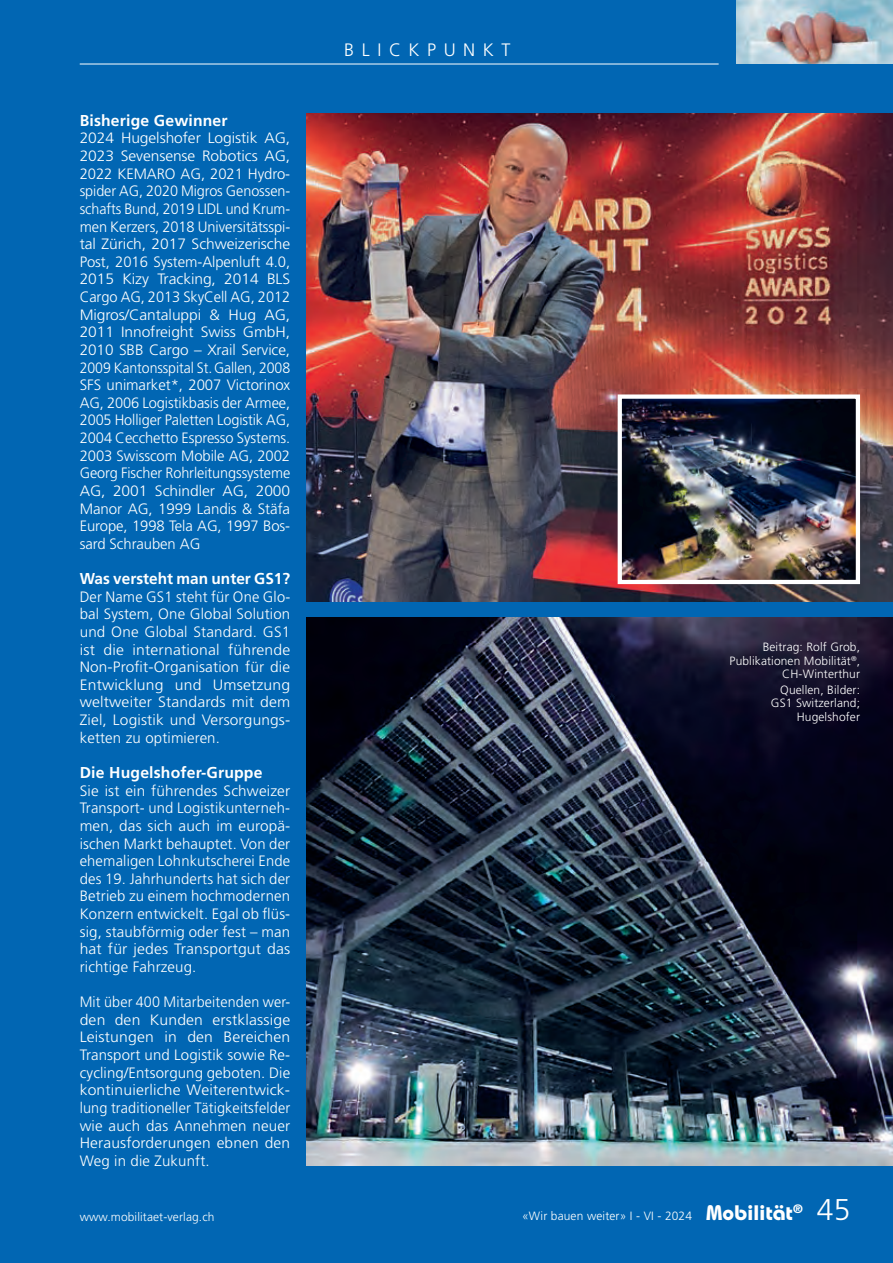
<style>
.page{position:relative;width:893px;height:1263px;background:#0166b3}
.page>*{position:absolute;margin:0;border:0;box-sizing:border-box;transform-origin:0 0}
.t1{font:300 30px "Frutiger LT Std";color:#fff}
.t2{font:300 18px "Frutiger LT Std";letter-spacing:.42em;color:#fff}
.t3{font:700 15.75px "Frutiger LT Std";letter-spacing:.01em;color:#fff}
.t4{font:300 15px/17.5px "Frutiger LT Std";letter-spacing:.01em;color:#fff;text-align:justify;scale:1.04 1}
.t5{font:300 15px/17.7px "Frutiger LT Std";letter-spacing:.01em;color:#fff;text-align:justify}
.t6{font:300 15px/17.5px "Frutiger LT Std";letter-spacing:.01em;color:#fff;text-align:justify;scale:.96 1}
.t7{font:300 12px/13.5px "Frutiger LT Std";letter-spacing:.01em;color:#fff;text-align:right}
.s1{font-family:"Bauhaus Std";font-weight:700;font-size:21px}
</style>
<div class="page">
<hr style="left:80px;top:64px;width:639px;height:1px;background:#fff">
<img style="left:736px;top:0;width:157px;height:64px">
<img style="left:306px;top:114px;width:587px;height:488px">
<img style="left:306px;top:618px;width:587px;height:548px">
<img style="left:623px;top:399px;width:232px;height:180px">
<div style="left:618px;top:394px;width:242px;height:190px;border:4px solid #fff"></div>
<p class="t3" style="left:80px;top:111px;width:149px">Bisherige Gewinner</p>
<p class="t4" style="left:80px;top:130px;width:204px">2024 Hugelshofer Logistik AG, 2023 Sevensense Robotics AG, 2022 KEMARO AG, 2021 Hydro&shy;spider AG, 2020 Migros Genossen&shy;schafts Bund, 2019 LIDL und Krum&shy;men Kerzers, 2018 Universitätsspi&shy;tal Zürich, 2017 Schweizerische Post, 2016 System-Alpenluft 4.0, 2015 Kizy Tracking, 2014 BLS Cargo AG, 2013 SkyCell AG, 2012<br>Migros/Cantaluppi &amp; Hug AG, 2011 Innofreight Swiss GmbH, 2010 SBB Cargo – Xrail Service, 2009 Kantonsspital St.Gallen, 2008<br>SFS unimarket*, 2007 Victorinox AG, 2006 Logistikbasis der Armee, 2005 Holliger Paletten Logistik AG, 2004 Cecchetto Espresso Systems.<br>2003 Swisscom Mobile AG, 2002<br>Georg Fischer Rohrleitungssysteme AG, 2001 Schindler AG, 2000<br>Manor AG, 1999 Landis &amp; Stäfa Europe, 1998 Tela AG, 1997 Bos&shy;sard Schrauben AG</p>
<p class="t3" style="left:80px;top:569px;width:212px">Was versteht man unter GS1?</p>
<p class="t5" style="left:80px;top:588px;width:212px">Der Name GS1 steht für One Glo&shy;bal System, One Global Solution und One Global Standard. GS1 ist die international führende Non-Profit-Organisation für die Entwicklung und Umsetzung weltweiter Standards mit dem Ziel, Logistik und Versorgungs&shy;ketten zu optimieren.</p>
<p class="t3" style="left:80px;top:763px;width:184px">Die Hugelshofer-Gruppe</p>
<p class="t5" style="left:80px;top:782px;width:212px">Sie ist ein führendes Schweizer Transport- und Logistikunterneh&shy;men, das sich auch im europä&shy;ischen Markt behauptet. Von der ehemaligen Lohnkutscherei Ende des 19. Jahrhunderts hat sich der Betrieb zu einem hochmodernen Konzern entwickelt. Egal ob flüs&shy;sig, staubförmig oder fest – man hat für jedes Transportgut das richtige Fahrzeug.</p>
<p class="t6" style="left:80px;top:993px;width:221px">Mit über 400 Mitarbeitenden wer&shy;den den Kunden erstklassige Leistungen in den Bereichen Transport und Logistik sowie Re&shy;cycling/Entsorgung geboten. Die kontinuierliche Weiterentwick&shy;lung traditioneller Tätigkeitsfelder wie auch das Annehmen neuer Herausforderungen ebnen den Weg in die Zukunft.</p>
<p class="t2" style="left:344px;top:40px;width:168px">BLICKPUNKT</p>
<p class="t7" style="left:730px;top:641px;width:132px">Beitrag: Rolf Grob,<br>Publikationen Mobilität<sup>®</sup>,<br>CH-Winterthur</p>
<p class="t7" style="left:771px;top:683px;width:91px">Quellen, Bilder:<br>GS1 Switzerland;<br>Hugelshofer</p>
<p class="t7" style="left:80px;top:1210px;width:136px">www.mobilitaet-verlag.ch</p>
<p class="t7" style="left:522px;top:1209px;width:282px">«Wir bauen weiter» I - VI - 2024 <span class="s1">Mobilität</span><sup>®</sup></p>
<h1 class="t1" style="left:817px;top:1192px;width:35px">45</h1>
</div>
